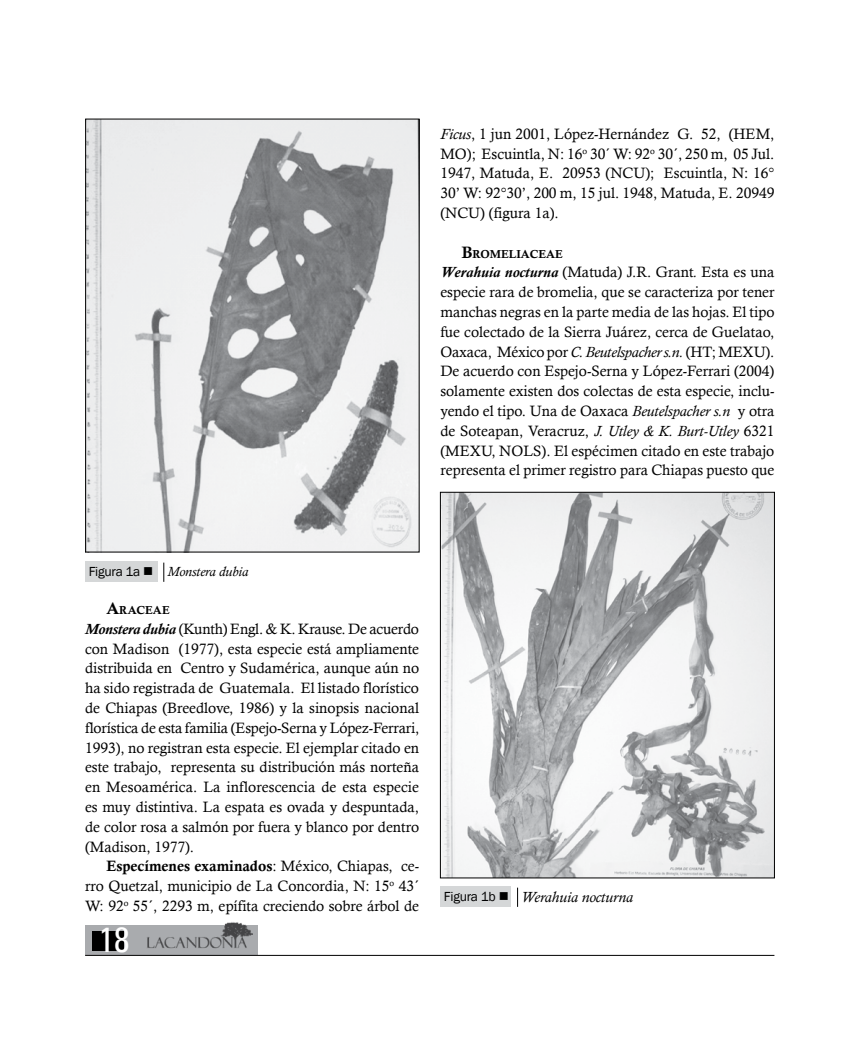
<style>
.page{position:relative;width:851px;height:1063px;background:#fff}
.page>*{position:absolute;margin:0;border:0;box-sizing:border-box;transform-origin:0 0}
.t1{font:condensed 34.5px "Univers";color:#fff}
.t2{font:15px/19.8px "Calisto";color:#000;text-align:justify}
.t3{font:15px "Calis MT Bol";color:#000}
.t4{font:italic 15px "Calisto";color:#000}
.t5{font:italic 13.5px "Calisto";color:#000}
.t6{font:11.55px "Calis MT Bol";color:#000}
.s1{font-style:italic}
.s2{font-size:16.5px}
.s3{font-weight:700;font-style:italic}
.s4{font-family:"Franklin Gothic";font-style:normal}
.s5{font-family:"Calisto"}
.s6{font-family:"Franklin Gothic";font-style:normal;font-size:13.5px}
</style>
<div class="page">
<div style="left:85px;top:925px;width:173px;height:30px;background:#a9abae"></div>
<div style="left:92px;top:931px;width:31px;height:19px;background:#000"></div>
<hr style="left:85px;top:955px;width:689px;height:1px;background:#000">
<img style="left:147px;top:922px;width:106px;height:27px">
<img style="left:87px;top:121px;width:330px;height:429px">
<div style="left:85px;top:561px;width:72px;height:21px;background:#d5d7d8"></div>
<svg style="left:163px;top:563px;width:1px;height:19px"></svg>
<div style="left:440px;top:886px;width:70px;height:21px;background:#d5d7d8"></div>
<svg style="left:517px;top:888px;width:1px;height:19px"></svg>
<img style="left:442px;top:494px;width:330px;height:382px">
<div style="left:440px;top:492px;width:334px;height:386px;border:1px solid #000"></div>
<p class="t2" style="left:440px;top:124px;width:335px"><span class="s1">Ficus</span>, 1 jun 2001, López-Hernández G. 52, (HEM, MO); Escuintla, N: 16<sup>o</sup> 30´ W: 92<sup>o</sup> 30´, 250 m, 05 Jul.<br>1947, Matuda, E. 20953 (NCU); Escuintla, N: 16° 30’ W: 92°30’, 200 m, 15 jul. 1948, Matuda, E. 20949 (NCU) (figura 1a).</p>
<p class="t6" style="left:461px;top:249px;width:103px"><span class="s2">B</span>ROMELIACEAE</p>
<p class="t2" style="left:440px;top:262px;width:335px"><span class="s3">Werahuia nocturna</span> (Matuda) J.R. Grant<span class="s1">.</span> Esta es una especie rara de bromelia, que se caracteriza por tener manchas negras en la parte media de las hojas. El tipo fue colectado de la Sierra Juárez, cerca de Guelatao, Oaxaca, México por <span class="s1">C. Beutelspacher s.n.</span> (HT; MEXU).<br>De acuerdo con Espejo-Serna y López-Ferrari (2004) solamente existen dos colectas de esta especie, inclu&shy;yendo el tipo. Una de Oaxaca <span class="s1">Beutelspacher s.n</span> y otra de Soteapan, Veracruz, <span class="s1">J. Utley &amp; K. Burt-Utley</span> 6321 (MEXU, NOLS). El espécimen citado en este trabajo representa el primer registro para Chiapas puesto que</p>
<p class="t5" style="left:89px;top:564px;width:161px"><span class="s4">Figura 1a</span> ■ Monstera dubia</p>
<p class="t6" style="left:106px;top:605px;width:65px"><span class="s2">A</span>RACEAE</p>
<p class="t2" style="left:85px;top:619px;width:335px"><span class="s3">Monstera dubia</span> (Kunth) Engl. &amp; K. Krause. De acuerdo con Madison (1977), esta especie está ampliamente distribuida en Centro y Sudamérica, aunque aún no ha sido registrada de Guatemala. El listado florístico de Chiapas (Breedlove, 1986) y la sinopsis nacional florística de esta familia (Espejo-Serna y López-Ferrari, 1993), no registran esta especie. El ejemplar citado en este trabajo, representa su distribución más norteña en Mesoamérica. La inflorescencia de esta especie es muy distintiva. La espata es ovada y despuntada, de color rosa a salmón por fuera y blanco por dentro (Madison, 1977).</p>
<p class="t3" style="left:106px;top:860px;width:314px">Especímenes examinados<span class="s5">: México, Chiapas, ce-</span></p>
<p class="t2" style="left:85px;top:876px;width:335px">rro Quetzal, municipio de La Concordia, N: 15<sup>o</sup> 43´<br>W: 92<sup>o</sup> 55´, 2293 m, epífita creciendo sobre árbol de</p>
<h1 class="t1" style="left:99px;top:918px;width:32px">18</h1>
<p class="t4" style="left:444px;top:889px;width:191px"><span class="s6">Figura 1b</span> ■ Werahuia nocturna</p>
</div>
